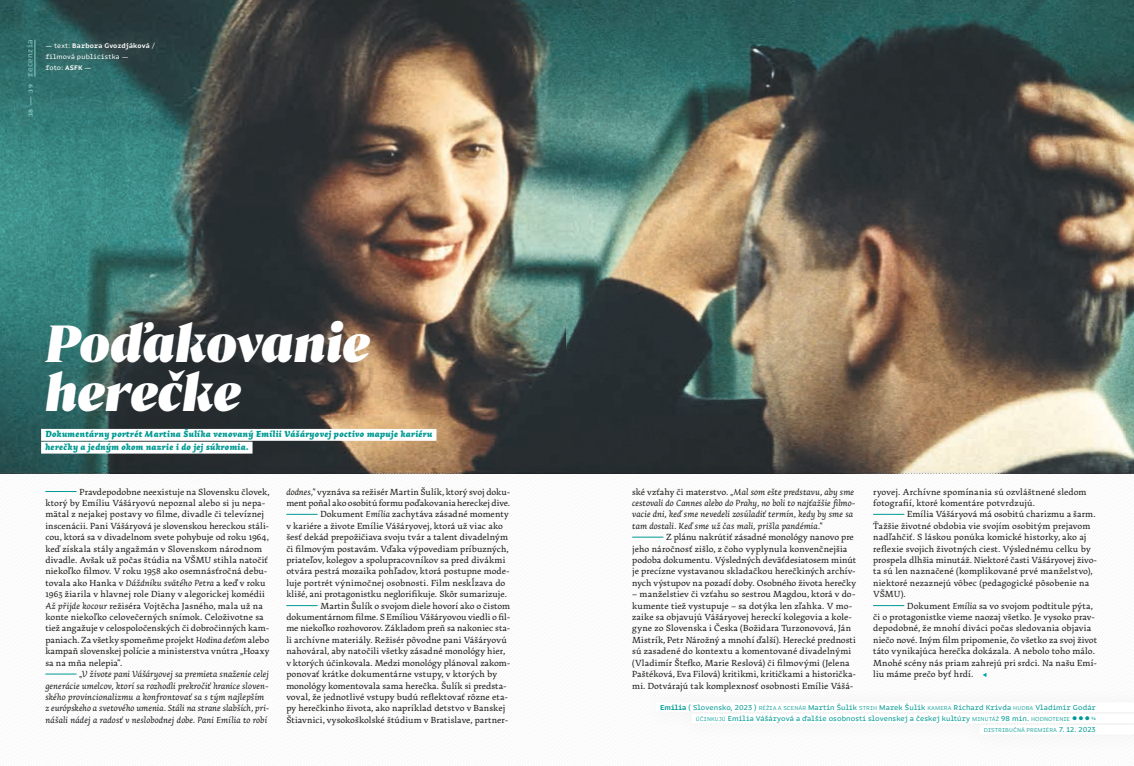
<style>
.page{position:relative;width:1134px;height:766px;background:#fff}
.page>*{position:absolute;margin:0;border:0;box-sizing:border-box;transform-origin:0 0}
.t1{font:italic 900 49.3px "Bw Darius";letter-spacing:-.005em;color:#fff}
.t2{font:500 10px "Tabac G2";color:#89ccca}
.t3{font:9.1px/11.4px "Arek Latn";letter-spacing:.005em;color:#1d1d1b}
.t4{font:italic 9.1px/11.4px "Arek Latn";color:#1d1d1b}
.t5{font:9px "Arek Latn Eb It";letter-spacing:.04em;color:#009a93}
.t6{font:8px "Magnetic Pro";letter-spacing:.035em;color:#89ccca}
.t7{font:7.5px "Magnetic Pro";letter-spacing:.015em;color:#009a93}
.t8{font:7px "Magnetic Pro";letter-spacing:.03em;color:#fff}
.t9{font:700 7px "Magnetic Pro";letter-spacing:.03em;color:#fff}
.t10{font:300 6px "Magnetic Pro";letter-spacing:.015em;color:#009a93}
.s1{font-weight:400}
.s2{font-weight:700}
.s3{font-style:italic}
.s4{font-style:normal}
.s5{color:#00a39e}
.s6{font-weight:300;font-size:6px}
.s7{font-family:"Magnetic Pro Extras";font-size:5px}
.s8{font-weight:900;font-size:5px}
.s9{font-weight:400;font-size:7.5px}
</style>
<div class="page">
<img style="left:0;top:0;width:567px;height:460px">
<img style="left:567px;top:0;width:567px;height:460px">
<div style="left:0;top:460px;width:1134px;height:305px;background:#1d1d1b;opacity:.07"></div>
<div style="left:0;top:473px;width:1134px;height:292px;background:#fff"></div>
<hr style="left:286px;top:514px;width:31px;height:1px;background:#009a93">
<hr style="left:286px;top:605px;width:31px;height:1px;background:#009a93">
<hr style="left:45px;top:491px;width:32px;height:1px;background:#009a93">
<hr style="left:45px;top:673px;width:32px;height:1px;background:#009a93">
<hr style="left:632px;top:536px;width:31px;height:1px;background:#009a93">
<hr style="left:873px;top:514px;width:31px;height:1px;background:#009a93">
<hr style="left:873px;top:605px;width:31px;height:1px;background:#009a93">
<div style="left:29px;top:25px;width:140px;height:63px;background:#fff;opacity:.45"></div>
<div style="left:0;top:248px;width:442px;height:241px;background:#1d1d1b;opacity:.35"></div>
<div style="left:23px;top:410px;width:431px;height:61px;background:#1a1917;opacity:.07"></div>
<div style="left:41px;top:429px;width:395px;height:11px;background:#fff"></div>
<div style="left:41px;top:441px;width:212px;height:12px;background:#fff"></div>
<div style="left:638px;top:683px;width:496px;height:69px;background:#fbfbfb"></div>
<div style="left:656px;top:702px;width:478px;height:9px;background:#fff"></div>
<div style="left:692px;top:713px;width:442px;height:10px;background:#fff"></div>
<div style="left:980px;top:724px;width:154px;height:10px;background:#fff"></div>
<p class="t6" style="left:25px;top:77px;width:38px;rotate:-90deg">recenzia</p>
<p class="t2" style="left:23px;top:117px;width:34px;rotate:-90deg">38 — 39</p>
<p class="t9" style="left:45px;top:40px;width:111px"><span class="s1">— text:</span> Barbora Gvozdjáková <span class="s1">/</span></p>
<p class="t8" style="left:45px;top:51px;width:85px">filmová publicistka —</p>
<p class="t8" style="left:45px;top:62px;width:48px">foto: <span class="s2">ASFK</span> —</p>
<p class="t1" style="left:45px;top:310px;width:326px">Poďakovanie</p>
<p class="t1" style="left:45px;top:358px;width:197px">herečke</p>
<p class="t5" style="left:45px;top:427px;width:389px">Dokumentárny portrét Martina Šulíka venovaný Emílii Vášáryovej poctivo mapuje kariéru</p>
<p class="t5" style="left:45px;top:440px;width:205px">herečky a jedným okom nazrie i do jej súkromia.</p>
<p class="t3" style="left:79px;top:485px;width:191px">Pravdepodobne neexistuje na Slovensku človek,</p>
<p class="t3" style="left:45px;top:497px;width:221px">ktorý by Emíliu Vášáryovú nepoznal alebo si ju nepa&shy;mätal z nejakej postavy vo filme, divadle či televíznej</p>
<p class="t3" style="left:45px;top:520px;width:225px">inscenácii. Pani Vášáryová je slovenskou hereckou stáli-</p>
<p class="t3" style="left:45px;top:531px;width:225px">cou, ktorá sa v divadelnom svete pohybuje od roku 1964,</p>
<p class="t3" style="left:45px;top:542px;width:224px">keď získala stály angažmán v Slovenskom národnom divadle. Avšak už počas štúdia na VŠMU stihla natočiť niekoľko filmov. V roku 1958 ako osemnásťročná debu&shy;tovala ako Hanka v <span class="s3">Dáždniku svätého Petra</span> a keď v roku 1963 žiarila v hlavnej role Diany v alegorickej komédii <span class="s3">Až přijde kocour</span> režiséra Vojtěcha Jasného, mala už na konte niekoľko celovečerných snímok. Celoživotne sa</p>
<p class="t3" style="left:45px;top:622px;width:225px">tiež angažuje v celospoločenských či dobročinných kam-</p>
<p class="t3" style="left:45px;top:634px;width:225px">paniach. Za všetky spomeňme projekt <span class="s3">Hodina deťom</span> alebo</p>
<p class="t3" style="left:45px;top:645px;width:225px">kampaň slovenskej polície a ministerstva vnútra „Hoaxy</p>
<p class="t3" style="left:45px;top:656px;width:78px">sa na mňa nelepia“.</p>
<p class="t4" style="left:79px;top:668px;width:191px">„V živote pani Vášáryovej sa premieta snaženie celej</p>
<p class="t4" style="left:45px;top:679px;width:225px">generácie umelcov, ktorí sa rozhodli prekročiť hranice sloven&shy;ského provincionalizmu a konfrontovať sa s tým najlepším</p>
<p class="t4" style="left:45px;top:702px;width:225px">z európskeho a svetového umenia. Stáli na strane slabších, pri-</p>
<p class="t4" style="left:45px;top:713px;width:223px">nášali nádej a radosť v neslobodnej dobe. Pani Emília to robí</p>
<p class="t3" style="left:286px;top:485px;width:225px"><span class="s3">dodnes,“</span> vyznáva sa režisér Martin Šulík, ktorý svoj doku-</p>
<p class="t3" style="left:286px;top:497px;width:225px">ment poňal ako osobitú formu poďakovania hereckej dive.</p>
<p class="t3" style="left:320px;top:508px;width:190px">Dokument <span class="s3">Emília</span> zachytáva zásadné momenty</p>
<p class="t3" style="left:286px;top:520px;width:218px">v kariére a živote Emílie Vášáryovej, ktorá už viac ako</p>
<p class="t3" style="left:286px;top:531px;width:224px">šesť dekád prepožičiava svoju tvár a talent divadelným či filmovým postavám. Vďaka výpovediam príbuzných,</p>
<p class="t3" style="left:286px;top:554px;width:225px">priateľov, kolegov a spolupracovníkov sa pred divákmi otvára pestrá mozaika pohľadov, ktorá postupne mode&shy;luje portrét výnimočnej osobnosti. Film neskĺzava do klišé, ani protagonistku neglorifikuje. Skôr sumarizuje.</p>
<p class="t3" style="left:320px;top:599px;width:191px">Martin Šulík o svojom diele hovorí ako o čistom</p>
<p class="t3" style="left:286px;top:611px;width:225px">dokumentárnom filme. S Emíliou Vášáryovou viedli o fil-</p>
<p class="t3" style="left:286px;top:622px;width:225px">me niekoľko rozhovorov. Základom preň sa nakoniec sta-</p>
<p class="t3" style="left:286px;top:634px;width:222px">li archívne materiály. Režisér pôvodne pani Vášáryovú</p>
<p class="t3" style="left:286px;top:645px;width:220px">nahováral, aby natočili všetky zásadné monológy hier,</p>
<p class="t3" style="left:286px;top:656px;width:225px">v ktorých účinkovala. Medzi monológy plánoval zakom-</p>
<p class="t3" style="left:286px;top:668px;width:212px">ponovať krátke dokumentárne vstupy, v ktorých by</p>
<p class="t3" style="left:286px;top:679px;width:222px">monológy komentovala sama herečka. Šulík si predsta-</p>
<p class="t3" style="left:286px;top:691px;width:223px">voval, že jednotlivé vstupy budú reflektovať rôzne eta&shy;py herečkinho života, ako napríklad detstvo v Banskej</p>
<p class="t3" style="left:286px;top:713px;width:223px">Štiavnici, vysokoškolské štúdium v Bratislave, partner-</p>
<p class="t4" style="left:632px;top:485px;width:223px"><span class="s4">ské vzťahy či materstvo.</span> „Mal som ešte predstavu, aby sme</p>
<p class="t4" style="left:632px;top:497px;width:225px">cestovali do Cannes alebo do Prahy, no boli to najťažšie filmo-</p>
<p class="t4" style="left:632px;top:508px;width:222px">vacie dni, keď sme nevedeli zosúladiť termín, kedy by sme sa tam dostali. Keď sme už čas mali, prišla pandémia.“</p>
<p class="t3" style="left:632px;top:531px;width:223px;text-indent:34px">Z plánu nakrútiť zásadné monológy nanovo pre jeho náročnosť zišlo, z čoho vyplynula konvenčnejšia</p>
<p class="t3" style="left:632px;top:554px;width:225px">podoba dokumentu. Výsledných deväťdesiatosem minút</p>
<p class="t3" style="left:632px;top:565px;width:225px">je precízne vystavanou skladačkou herečkiných archív-</p>
<p class="t3" style="left:632px;top:577px;width:225px">nych výstupov na pozadí doby. Osobného života herečky</p>
<p class="t3" style="left:632px;top:588px;width:225px">– manželstiev či vzťahu so sestrou Magdou, ktorá v do-</p>
<p class="t3" style="left:632px;top:599px;width:222px">kumente tiež vystupuje – sa dotýka len zľahka. V mo-</p>
<p class="t3" style="left:632px;top:611px;width:221px">zaike sa objavujú Vášáryovej hereckí kolegovia a kole-</p>
<p class="t3" style="left:632px;top:622px;width:220px">gyne zo Slovenska i Česka (Božidara Turzonovová, Ján</p>
<p class="t3" style="left:632px;top:634px;width:225px">Mistrík, Petr Nárožný a mnohí ďalší). Herecké prednosti</p>
<p class="t3" style="left:632px;top:645px;width:221px">sú zasadené do kontextu a komentované divadelnými (Vladimír Štefko, Marie Reslová) či filmovými (Jelena</p>
<p class="t3" style="left:632px;top:668px;width:225px">Paštéková, Eva Filová) kritikmi, kritičkami a historička-</p>
<p class="t3" style="left:632px;top:679px;width:223px">mi. Dotvárajú tak komplexnosť osobnosti Emílie Vášá-</p>
<p class="t3" style="left:873px;top:485px;width:215px">ryovej. Archívne spomínania sú ozvláštnené sledom fotografií, ktoré komentáre potvrdzujú.</p>
<p class="t3" style="left:907px;top:508px;width:190px">Emília Vášáryová má osobitú charizmu a šarm.</p>
<p class="t3" style="left:873px;top:520px;width:219px">Ťažšie životné obdobia vie svojím osobitým prejavom nadľahčiť. S láskou ponúka komické historky, ako aj reflexie svojich životných ciest. Výslednému celku by</p>
<p class="t3" style="left:873px;top:554px;width:225px">prospela dlhšia minutáž. Niektoré časti Vášáryovej živo-</p>
<p class="t3" style="left:873px;top:565px;width:221px">ta sú len naznačené (komplikované prvé manželstvo), niektoré nezaznejú vôbec (pedagogické pôsobenie na<br>VŠMU).</p>
<p class="t3" style="left:873px;top:599px;width:223px;text-indent:34px">Dokument <span class="s3">Emília</span> sa vo svojom podtitule pýta, či o protagonistke vieme naozaj všetko. Je vysoko prav&shy;depodobné, že mnohí diváci počas sledovania objavia</p>
<p class="t3" style="left:873px;top:634px;width:225px">niečo nové. Iným film pripomenie, čo všetko za svoj život</p>
<p class="t3" style="left:873px;top:645px;width:225px">táto vynikajúca herečka dokázala. A nebolo toho málo.<br>Mnohé scény nás priam zahrejú pri srdci. Na našu Emí&shy;liu máme prečo byť hrdí. <span class="s5">◀</span></p>
<p class="t7" style="left:660px;top:701px;width:437px"><span class="s2">Emília</span> ( Slovensko, 2023 ) <span class="s6">RÉŽIA A SCENÁR</span> Martin Šulík <span class="s6">STRIH</span> Marek Šulík <span class="s6">KAMERA</span> Richard Krivda <span class="s6">HUDBA</span> Vladimír Godár</p>
<p class="t7" style="left:696px;top:713px;width:401px"><span class="s6">ÚČINKUJÚ</span> Emília Vášáryová a ďalšie osobnosti slovenskej a českej kultúry <span class="s6">MINUTÁŽ</span> 98 min. <span class="s6">HODNOTENIE</span> <span class="s7">X X X</span> <span class="s8">½</span></p>
<p class="t10" style="left:984px;top:726px;width:113px">DISTRIBUČNÁ PREMIÉRA <span class="s9">7. 12. 2023</span></p>
</div>
